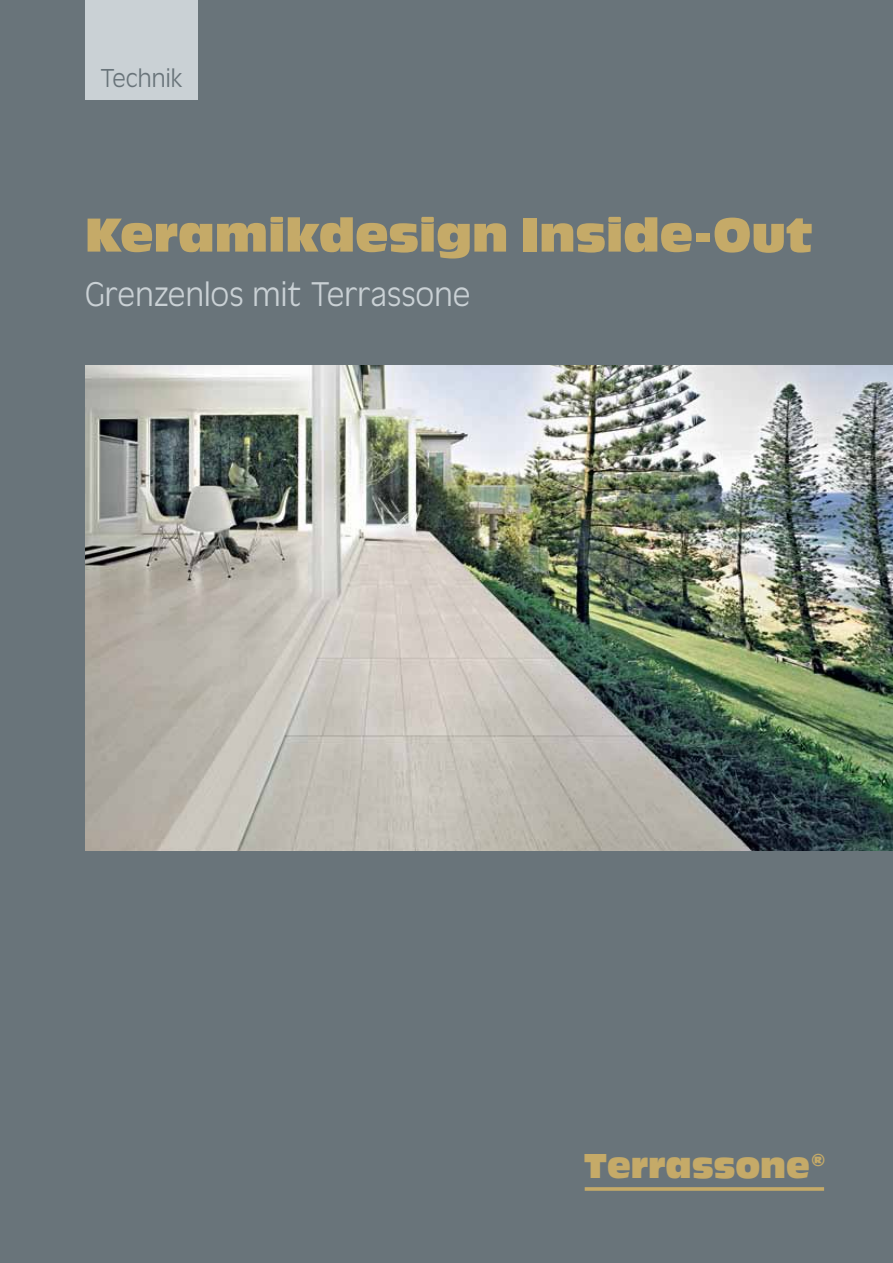
<style>
.page{position:relative;width:893px;height:1263px;background:#69747a}
.page>*{position:absolute;margin:0;border:0;box-sizing:border-box;transform-origin:0 0}
.t1{font:49.5px "Antigone Compact Regular";color:#c5aa68}
.t2{font:36px "Antigone Compact Regular";color:#c5aa68}
.t3{font:35.7px "Antigone CE Light";color:#cad1d5}
.t4{font:27px "Antigone CE Light";color:#69747a}
</style>
<div class="page">
<img style="left:85px;top:366px;width:808px;height:484px">
<div style="left:85px;top:0;width:113px;height:99px;background:#cad1d5"></div>
<hr style="left:585px;top:1187px;width:239px;height:4px;background:#bca569">
<p class="t4" style="left:100px;top:63px;width:84px">Technik</p>
<p class="t1" style="left:85px;top:207px;width:729px">Keramikdesign Inside-Out</p>
<p class="t3" style="left:85px;top:275px;width:387px">Grenzenlos mit Terrassone</p>
<p class="t2" style="left:584px;top:1146px;width:243px">Terrassone<sup>®</sup></p>
</div>
